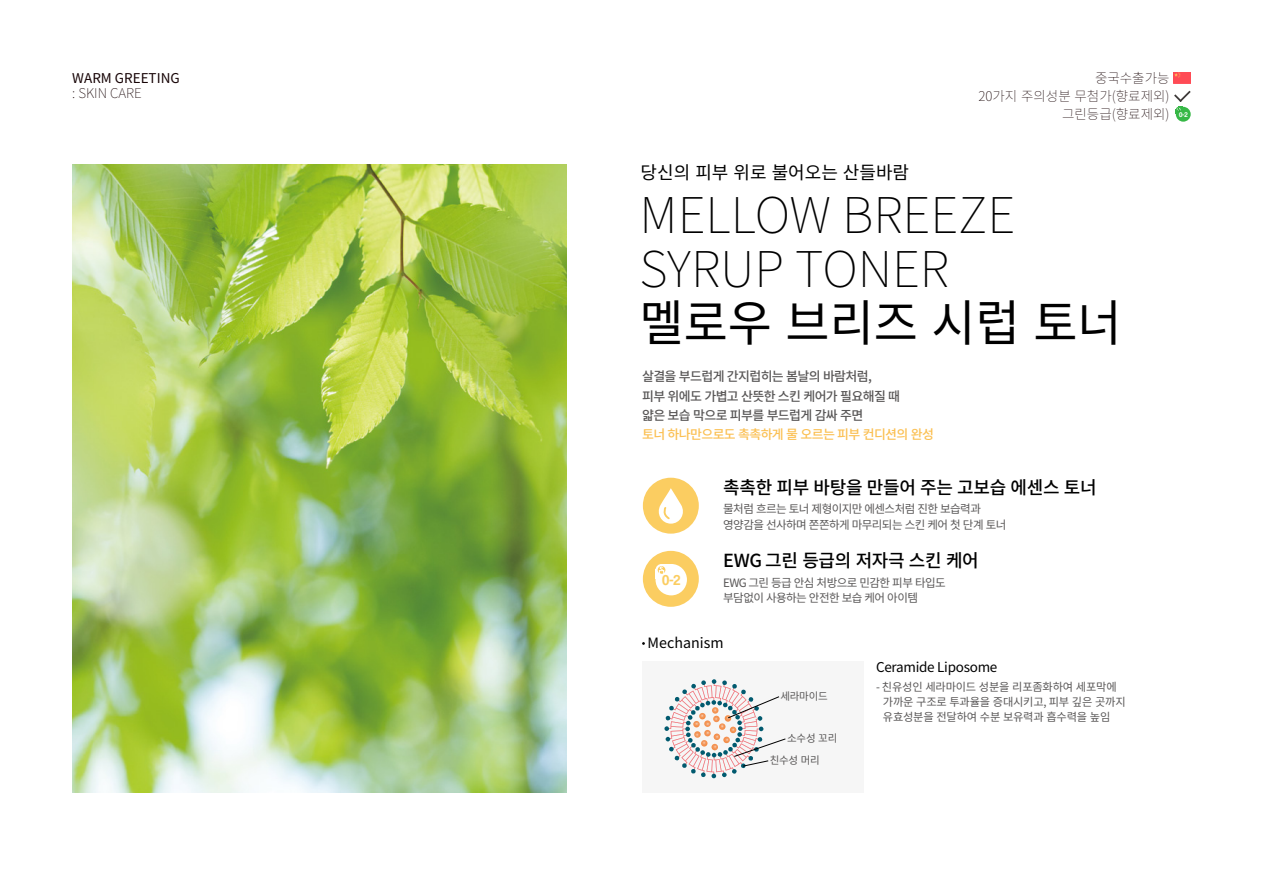
<style>
.page{position:relative;width:1263px;height:893px;background:#fff}
.page>*{position:absolute;margin:0;border:0;box-sizing:border-box;transform-origin:0 0}
.t1{font:100 49.5px/54px "Noto Sans CJ Kjp";color:#000}
.t2{font:49.5px "Noto Sans CJ Kjp";color:#000}
.t3{font:500 18px "Noto Sans CJ Kjp";letter-spacing:-.02em;color:#000}
.t4{font:18px "Noto Sans CJ Kjp";color:#000}
.t5{font:14.7px "Coolvetica Rg";color:#fbcd61}
.t6{font:14.25px "Noto Sans CJ Kjp";color:#000}
.t7{font:100 13.5px/17.9px "Noto Sans CJ Kjp";color:#170406}
.t8{font:13.5px "Noto Sans CJ Kjp";letter-spacing:-.02em;color:#000}
.t9{font:13.5px "Noto Sans CJ Kjp";color:#170406}
.t10{font:500 12.9px/19.4px "Noto Sans CJ Kjp";letter-spacing:-.05em;color:#595757}
.t11{font:500 12.9px "Noto Sans CJ Kjp";letter-spacing:-.05em;color:#fbc053}
.t12{font:11.55px/15.3px "Noto Sans CJ Kjp";letter-spacing:-.05em;color:#595757}
.t13{font:11.25px/15px "Noto Sans CJ Kjp";letter-spacing:-.02em;color:#595757}
.t14{font:10.5px/21.5px "Noto Sans CJ Kjp";letter-spacing:-.02em;color:#595757}
.s1{font-family:"Coolvetica Rg";font-weight:400;font-size:6.9px;color:#fff}
</style>
<div class="page">
<img style="left:72px;top:164px;width:494px;height:628px">
<img style="left:1173px;top:72px;width:18px;height:12px">
<div style="left:643px;top:551px;width:56px;height:56px;background:#fbcd61;border-radius:50%"></div>
<div style="left:643px;top:478px;width:56px;height:56px;background:#fbcd61;border-radius:50%"></div>
<div style="left:655px;top:564px;width:32px;height:31px;background:#fff;border-radius:50%"></div>
<svg style="left:655px;top:564px;width:12px;height:12px"></svg>
<div style="left:655px;top:570px;width:5px;height:9px;background:#fff"></div>
<svg style="left:661px;top:564px;width:9px;height:5px"></svg>
<svg style="left:658px;top:567px;width:6px;height:9px"></svg>
<svg style="left:658px;top:488px;width:25px;height:36px"></svg>
<div style="left:642px;top:661px;width:221px;height:132px;background:#f6f6f6"></div>
<svg style="left:664px;top:679px;width:122px;height:99px"></svg>
<div style="left:1176px;top:107px;width:15px;height:15px;background:#36b846;border-radius:50%"></div>
<svg style="left:1174px;top:91px;width:17px;height:23px"></svg>
<p class="t7" style="left:1095px;top:69px;width:76px">중국수출가능</p>
<p class="t9" style="left:72px;top:70px;width:109px">WARM GREETING</p>
<p class="t7" style="left:72px;top:85px;width:55px">: SKIN CARE</p>
<p class="t7" style="left:1062px;top:87px;width:127px;text-indent:-84px">20가지 주의성분 무첨가(향료제외) 그린등급(향료제외) <span class="s1">0-2</span></p>
<h2 class="t4" style="left:641px;top:162px;width:270px">당신의 피부 위로 불어오는 산들바람</h2>
<h1 class="t1" style="left:639px;top:189px;width:377px">MELLOW BREEZE<br>SYRUP TONER</h1>
<h1 class="t2" style="left:639px;top:295px;width:484px">멜로우 브리즈 시럽 토너</h1>
<p class="t10" style="left:642px;top:367px;width:260px">살결을 부드럽게 간지럽히는 봄날의 바람처럼,<br>피부 위에도 가볍고 산뜻한 스킨 케어가 필요해질 때 얇은 보습 막으로 피부를 부드럽게 감싸 주면</p>
<p class="t11" style="left:642px;top:427px;width:293px">토너 하나만으로도 촉촉하게 물 오르는 피부 컨디션의 완성</p>
<p class="t5" style="left:662px;top:572px;width:20px">0-2</p>
<h2 class="t3" style="left:723px;top:477px;width:375px">촉촉한 피부 바탕을 만들어 주는 고보습 에센스 토너</h2>
<p class="t12" style="left:723px;top:502px;width:285px">물처럼 흐르는 토너 제형이지만 에센스처럼 진한 보습력과 영양감을 선사하며 쫀쫀하게 마무리되는 스킨 케어 첫 단계 토너</p>
<h2 class="t3" style="left:723px;top:550px;width:257px">EWG 그린 등급의 저자극 스킨 케어</h2>
<p class="t12" style="left:723px;top:575px;width:224px">EWG 그린 등급 안심 처방으로 민감한 피부 타입도 부담없이 사용하는 안전한 보습 케어 아이템</p>
<p class="t6" style="left:648px;top:635px;width:77px">Mechanism</p>
<p class="t14" style="left:780px;top:685px;width:49px">세라마이드</p>
<p class="t14" style="left:770px;top:728px;width:69px;text-indent:17px">소수성 꼬리 친수성 머리</p>
<p class="t8" style="left:876px;top:659px;width:123px">Ceramide Liposome</p>
<p class="t13" style="left:883px;top:680px;width:244px;text-indent:-7px">- 친유성인 세라마이드 성분을 리포좀화하여 세포막에 가까운 구조로 투과율을 증대시키고, 피부 깊은 곳까지 유효성분을 전달하여 수분 보유력과 흡수력을 높임</p>
</div>
